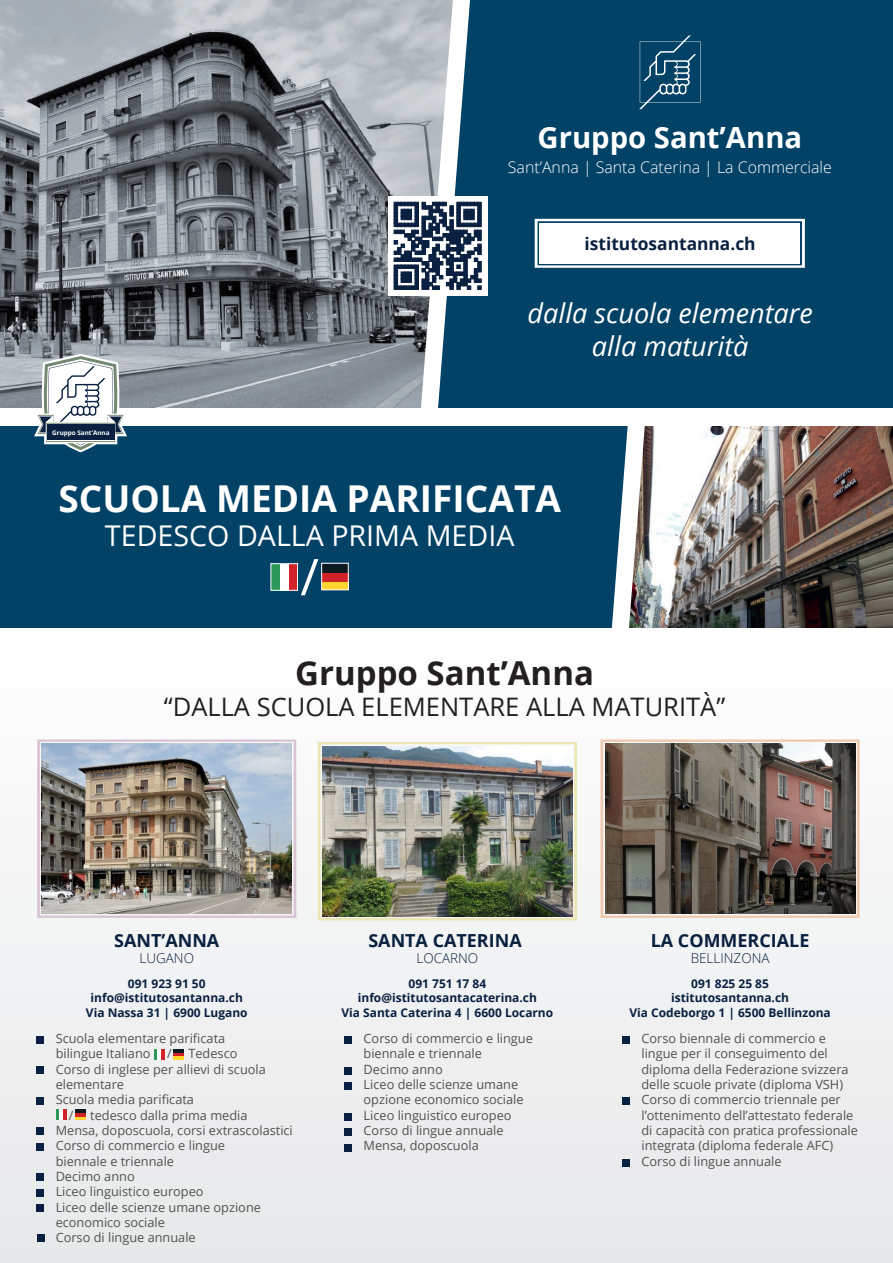
<style>
.page{position:relative;width:893px;height:1263px;background:#fff}
.page>*{position:absolute;margin:0;border:0;box-sizing:border-box;transform-origin:0 0}
.t1{font:50.7px "Open Sans";color:#fff}
.t2{font:700 37.05px "Open Sans";color:#fff}
.t3{font:700 33px "Open Sans";color:#231f20}
.t4{font:700 29.25px "Open Sans";color:#fff}
.t5{font:28.65px "Open Sans";color:#fff}
.t6{font:italic 27.15px/32.5px "Open Sans";color:#fff;text-align:center}
.t7{font:25.5px "Open Sans";color:#231f20}
.t8{font:700 18px "Open Sans";color:#092040}
.t9{font:700 17.4px "Open Sans";color:#092040}
.t10{font:300 15.9px "Open Sans";color:#fff}
.t11{font:300 13.5px "Open Sans";color:#092040}
.t12{font:12.75px/15.3px "Open Sans";color:#4f5252}
.t13{font:700 12px/14.4px "Open Sans";color:#092040;text-align:center}
.t14{font:700 6.3px "Open Sans";color:#fff}
</style>
<div class="page">
<img style="left:0;top:0;width:394px;height:408px">
<div style="left:481px;top:0;width:412px;height:408px;background:#024266"></div>
<svg style="left:535px;top:219px;width:270px;height:49px"></svg>
<svg style="left:639px;top:35px;width:62px;height:74px;background:#225a79"></svg>
<div style="left:0;top:424px;width:893px;height:208px;background:#024266"></div>
<img style="left:645px;top:426px;width:248px;height:203px">
<div style="left:0;top:629px;width:893px;height:634px;background:linear-gradient(to right,#f1f1f2,#f1f2f2)"></div>
<img style="left:610px;top:426px;width:35px;height:225px">
<div style="left:36px;top:1036px;width:8px;height:7px;background:#092040"></div>
<div style="left:36px;top:1128px;width:8px;height:7px;background:#092040"></div>
<div style="left:36px;top:1143px;width:8px;height:7px;background:#092040"></div>
<div style="left:36px;top:1174px;width:8px;height:7px;background:#092040"></div>
<div style="left:36px;top:1067px;width:8px;height:7px;background:#092040"></div>
<div style="left:36px;top:1189px;width:8px;height:7px;background:#092040"></div>
<div style="left:36px;top:1204px;width:8px;height:8px;background:#092040"></div>
<div style="left:36px;top:1097px;width:8px;height:7px;background:#092040"></div>
<div style="left:37px;top:1234px;width:7px;height:7px;background:#092040"></div>
<div style="left:345px;top:1036px;width:7px;height:7px;background:#092040"></div>
<div style="left:345px;top:1067px;width:7px;height:8px;background:#092040"></div>
<div style="left:345px;top:1082px;width:7px;height:7px;background:#092040"></div>
<div style="left:345px;top:1113px;width:7px;height:7px;background:#092040"></div>
<div style="left:345px;top:1144px;width:7px;height:7px;background:#092040"></div>
<div style="left:345px;top:1128px;width:7px;height:7px;background:#092040"></div>
<div style="left:622px;top:1036px;width:8px;height:7px;background:#092040"></div>
<div style="left:622px;top:1097px;width:8px;height:7px;background:#092040"></div>
<div style="left:622px;top:1159px;width:8px;height:7px;background:#092040"></div>
<img style="left:37px;top:739px;width:259px;height:179px">
<img style="left:318px;top:742px;width:259px;height:178px">
<svg style="left:600px;top:739px;width:260px;height:179px;background:#6f645b"></svg>
<div style="left:0;top:408px;width:893px;height:18px;background:#fff"></div>
<div style="left:388px;top:196px;width:100px;height:100px;background:#fff"></div>
<svg style="left:394px;top:0;width:87px;height:408px"></svg>
<svg style="left:34px;top:354px;width:93px;height:98px"></svg>
<div style="left:47px;top:424px;width:68px;height:16px;background:#092040"></div>
<div style="left:271px;top:564px;width:9px;height:26px;background:#2b9857"></div>
<div style="left:280px;top:564px;width:9px;height:26px;background:#fff"></div>
<div style="left:289px;top:564px;width:9px;height:26px;background:#d12329"></div>
<div style="left:322px;top:581px;width:26px;height:9px;background:#fdd630"></div>
<div style="left:322px;top:573px;width:26px;height:8px;background:#d22228"></div>
<div style="left:322px;top:564px;width:26px;height:9px;background:#0d1a1f"></div>
<div style="left:270px;top:563px;width:28px;height:28px;border:1px solid #fff"></div>
<div style="left:321px;top:563px;width:28px;height:27px;border:1px solid #fff"></div>
<svg style="left:154px;top:1049px;width:4px;height:10px"></svg>
<svg style="left:158px;top:1049px;width:3px;height:10px"></svg>
<hr style="left:161px;top:1049px;width:4px;height:10px;background:#d12329">
<svg style="left:174px;top:1049px;width:10px;height:10px"></svg>
<svg style="left:56px;top:1109px;width:10px;height:11px"></svg>
<svg style="left:76px;top:1116px;width:10px;height:4px"></svg>
<svg style="left:76px;top:1110px;width:10px;height:6px"></svg>
<h3 class="t4" style="left:538px;top:117px;width:266px">Gruppo Sant’Anna</h3>
<p class="t10" style="left:508px;top:156px;width:325px">Sant’Anna | Santa Caterina | La Commerciale</p>
<h3 class="t9" style="left:585px;top:231px;width:173px">istitutosantanna.ch</h3>
<p class="t14" style="left:52px;top:428px;width:59px">Gruppo Sant’Anna</p>
<h3 class="t6" style="left:527px;top:296px;width:287px">dalla scuola elementare alla maturità</h3>
<h2 class="t2" style="left:58px;top:472px;width:504px">SCUOLA MEDIA PARIFICATA</h2>
<h3 class="t5" style="left:105px;top:516px;width:411px">TEDESCO DALLA PRIMA MEDIA</h3>
<h1 class="t1" style="left:300px;top:542px;width:20px">/</h1>
<h3 class="t3" style="left:295px;top:650px;width:300px">Gruppo Sant’Anna</h3>
<h3 class="t7" style="left:164px;top:689px;width:563px">“DALLA SCUOLA ELEMENTARE ALLA MATURITÀ”</h3>
<h3 class="t8" style="left:114px;top:928px;width:107px">SANT’ANNA</h3>
<p class="t11" style="left:139px;top:949px;width:56px">LUGANO</p>
<p class="t13" style="left:86px;top:976px;width:163px">091 923 91 50 info@istitutosantanna.ch<br>Via Nassa 31 | 6900 Lugano</p>
<p class="t12" style="left:56px;top:1030px;width:171px">Scuola elementare parificata bilingue Italiano</p>
<p class="t12" style="left:167px;top:1046px;width:6px">/</p>
<p class="t12" style="left:188px;top:1046px;width:51px">Tedesco</p>
<p class="t12" style="left:56px;top:1061px;width:212px">Corso di inglese per allievi di scuola</p>
<p class="t12" style="left:56px;top:1076px;width:70px">elementare</p>
<p class="t12" style="left:56px;top:1092px;width:140px">Scuola media parificata</p>
<p class="t12" style="left:69px;top:1107px;width:6px">/</p>
<p class="t12" style="left:56px;top:1107px;width:239px;text-indent:35px">tedesco dalla prima media<br>Mensa, doposcuola, corsi extrascolastici<br>Corso di commercio e lingue<br>biennale e triennale<br>Decimo anno<br>Liceo linguistico europeo<br>Liceo delle scienze umane opzione economico sociale<br>Corso di lingue annuale</p>
<h3 class="t8" style="left:368px;top:928px;width:155px">SANTA CATERINA</h3>
<p class="t11" style="left:416px;top:949px;width:63px">LOCARNO</p>
<h3 class="t8" style="left:651px;top:928px;width:160px">LA COMMERCIALE</h3>
<p class="t11" style="left:691px;top:949px;width:80px">BELLINZONA</p>
<p class="t13" style="left:342px;top:976px;width:213px">091 751 17 84 info@istitutosantacaterina.ch<br>Via Santa Caterina 4 | 6600 Locarno</p>
<p class="t13" style="left:629px;top:976px;width:203px">091 825 25 85<br>istitutosantanna.ch<br>Via Codeborgo 1 | 6500 Bellinzona</p>
<p class="t12" style="left:364px;top:1030px;width:171px">Corso di commercio e lingue biennale e triennale<br>Decimo anno<br>Liceo delle scienze umane opzione economico sociale<br>Liceo linguistico europeo<br>Corso di lingue annuale<br>Mensa, doposcuola</p>
<p class="t12" style="left:641px;top:1030px;width:218px">Corso biennale di commercio e lingue per il conseguimento del diploma della Federazione svizzera delle scuole private (diploma VSH)<br>Corso di commercio triennale per l’ottenimento dell’attestato federale di capacità con pratica professionale integrata (diploma federale AFC)<br>Corso di lingue annuale</p>
</div>
